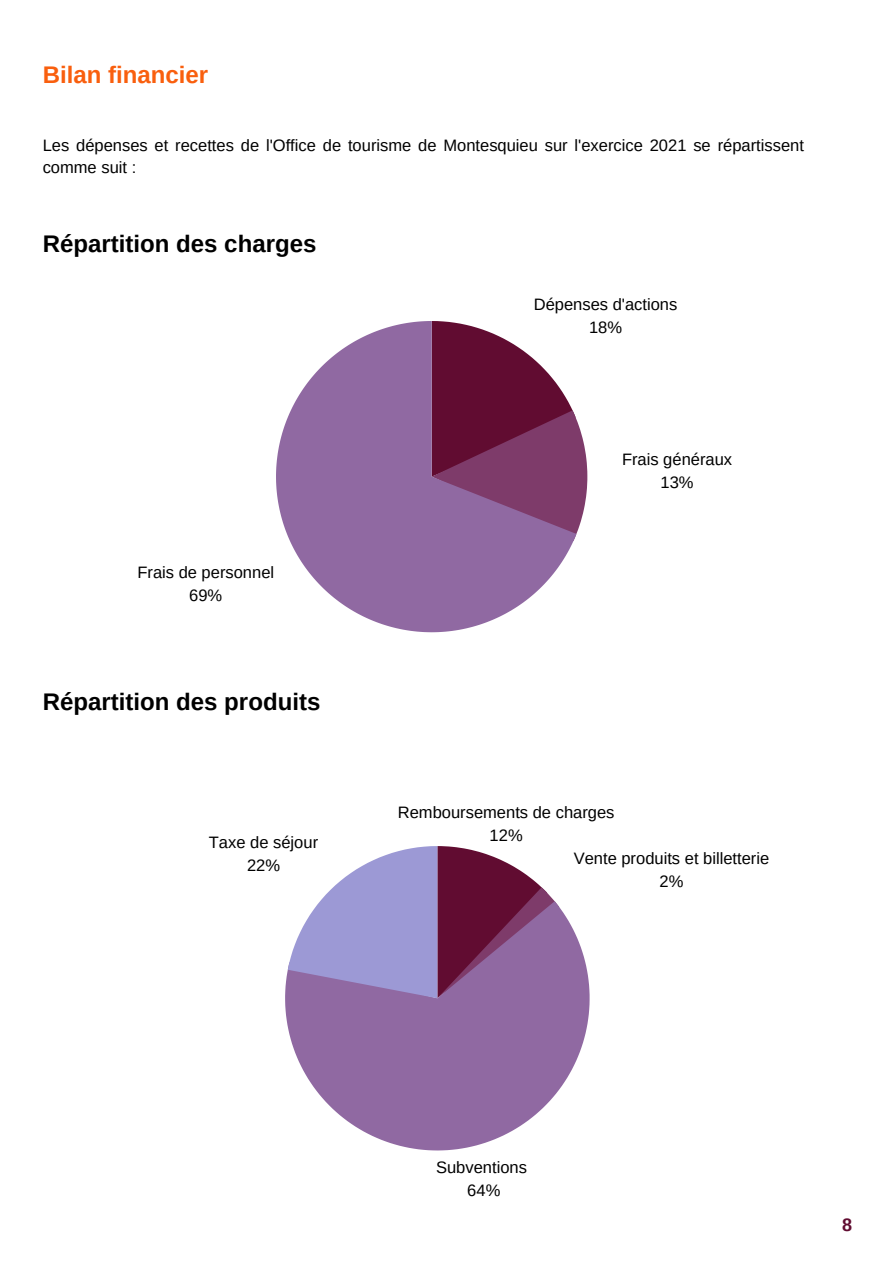
<style>
.page{position:relative;width:894px;height:1264px;background:#fff}
.page>*{position:absolute;margin:0;border:0;box-sizing:border-box;transform-origin:0 0}
.t1{font:700 24px "Arimo";color:#000}
.t2{font:700 24px "Arimo";color:#f95f0e}
.t3{font:700 18px "Arimo";color:#610c31}
.t4{font:16.5px/23px "Arimo";color:#000;text-align:center}
</style>
<div class="page">
<svg style="left:276px;top:321px;width:298px;height:311px;fill:#9069a2"></svg>
<svg style="left:431px;top:321px;width:156px;height:220px;background:#894e73"></svg>
<svg style="left:285px;top:907px;width:304px;height:243px;fill:#9069a2"></svg>
<svg style="left:288px;top:846px;width:271px;height:152px"></svg>
<h1 class="t2" style="left:43px;top:61px;width:167px">Bilan financier</h1>
<p class="t4" style="left:43px;top:134px;width:762px;line-height:22.5px;text-align:left">Les dépenses et recettes de l'Office de tourisme de Montesquieu sur l'exercice 2021 se répartissent comme suit :</p>
<h1 class="t1" style="left:43px;top:230px;width:275px">Répartition des charges</h1>
<p class="t4" style="left:137px;top:560px;width:138px">Frais de personnel<br>69%</p>
<h1 class="t1" style="left:43px;top:688px;width:279px">Répartition des produits</h1>
<p class="t4" style="left:209px;top:831px;width:111px">Taxe de séjour<br>22%</p>
<p class="t4" style="left:533px;top:293px;width:145px">Dépenses d'actions<br>18%</p>
<p class="t4" style="left:621px;top:447px;width:112px">Frais généraux<br>13%</p>
<p class="t4" style="left:398px;top:801px;width:218px">Remboursements de charges</p>
<p class="t4" style="left:489px;top:824px;width:35px">12%</p>
<p class="t4" style="left:573px;top:847px;width:197px">Vente produits et billetterie</p>
<p class="t4" style="left:659px;top:870px;width:25px">2%</p>
<p class="t4" style="left:436px;top:1155px;width:92px">Subventions<br>64%</p>
<p class="t3" style="left:842px;top:1214px;width:12px">8</p>
</div>
